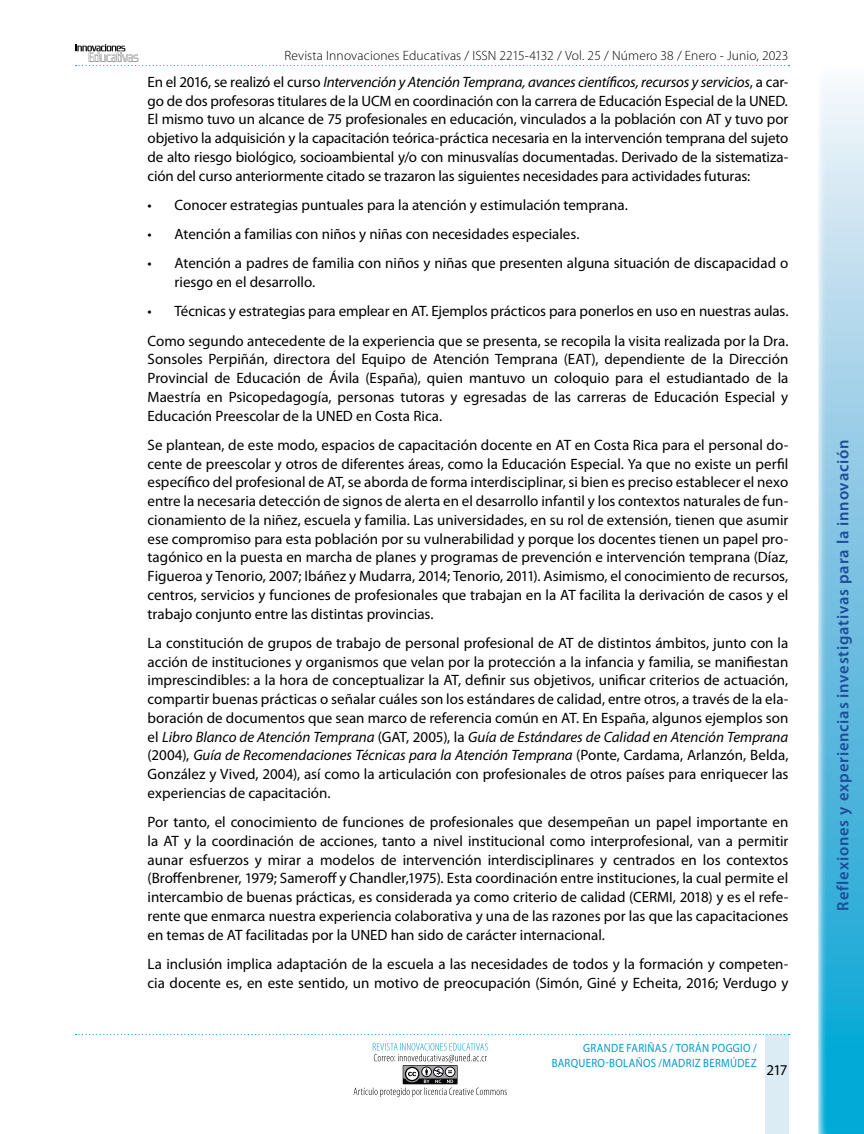
<style>
.page{position:relative;width:864px;height:1134px;background:#fff}
.page>*{position:absolute;margin:0;border:0;box-sizing:border-box;transform-origin:0 0}
.t1{font:600 16.5px "Myriad Pro";letter-spacing:.045em;color:#1d4c99}
.t2{font:15px/18.8px "Myriad Pro";color:#000;text-align:justify}
.t3{font:300 13.5px "Myriad Pro";letter-spacing:.01em;color:#000}
.t4{font:12px/15px "Myriad Pro";letter-spacing:.03em;color:#0098ce;text-align:right;scale:.9 1}
.s1{font-style:italic}
</style>
<div class="page">
<svg style="left:76px;top:44px;width:713px;height:22px"></svg>
<div style="left:765px;top:1034px;width:23px;height:100px;background:#dcecf5"></div>
<svg style="left:76px;top:1034px;width:713px;height:1px"></svg>
<svg style="left:354px;top:1043px;width:153px;height:54px"></svg>
<svg style="left:818px;top:87px;width:46px;height:1047px;background:#7cc8e4"></svg>
<p class="t3" style="left:284px;top:48px;width:506px">Revista Innovaciones Educativas / ISSN 2215-4132 / Vol. 25 / Número 38 / Enero - Junio, 2023</p>
<p class="t2" style="left:148px;top:73px;width:642px">En el 2016, se realizó el curso <span class="s1">Intervención y Atención Temprana, avances científicos, recursos y servicios</span>, a car&shy;go de dos profesoras titulares de la UCM en coordinación con la carrera de Educación Especial de la UNED<span class="s1">.<br></span>El mismo tuvo un alcance de 75 profesionales en educación, vinculados a la población con AT y tuvo por objetivo la adquisición y la capacitación teórica-práctica necesaria en la intervención temprana del sujeto de alto riesgo biológico, socioambiental y/o con minusvalías documentadas. Derivado de la sistematiza&shy;ción del curso anteriormente citado se trazaron las siguientes necesidades para actividades futuras:</p>
<p class="t2" style="left:148px;top:196px;width:482px">• Conocer estrategias puntuales para la atención y estimulación temprana.</p>
<p class="t2" style="left:148px;top:225px;width:433px">• Atención a familias con niños y niñas con necesidades especiales.</p>
<p class="t2" style="left:175px;top:254px;width:615px;text-indent:-27px">• Atención a padres de familia con niños y niñas que presenten alguna situación de discapacidad o riesgo en el desarrollo.</p>
<p class="t2" style="left:148px;top:297px;width:642px;line-height:29.2px">• Técnicas y estrategias para emplear en AT. Ejemplos prácticos para ponerlos en uso en nuestras aulas.<br>Como segundo antecedente de la experiencia que se presenta, se recopila la visita realizada por la Dra.</p>
<p class="t2" style="left:148px;top:350px;width:642px">Sonsoles Perpiñán, directora del Equipo de Atención Temprana (EAT), dependiente de la Dirección Provincial de Educación de Ávila (España), quien mantuvo un coloquio para el estudiantado de la Maestría en Psicopedagogía, personas tutoras y egresadas de las carreras de Educación Especial y Educación Preescolar de la UNED en Costa Rica.</p>
<p class="t2" style="left:148px;top:436px;width:642px">Se plantean, de este modo, espacios de capacitación docente en AT en Costa Rica para el personal do&shy;cente de preescolar y otros de diferentes áreas, como la Educación Especial. Ya que no existe un perfil específico del profesional de AT, se aborda de forma interdisciplinar, si bien es preciso establecer el nexo entre la necesaria detección de signos de alerta en el desarrollo infantil y los contextos naturales de fun&shy;cionamiento de la niñez, escuela y familia. Las universidades, en su rol de extensión, tienen que asumir ese compromiso para esta población por su vulnerabilidad y porque los docentes tienen un papel pro&shy;tagónico en la puesta en marcha de planes y programas de prevención e intervención temprana (Díaz, Figueroa y Tenorio, 2007; Ibáñez y Mudarra, 2014; Tenorio, 2011). Asimismo, el conocimiento de recursos, centros, servicios y funciones de profesionales que trabajan en la AT facilita la derivación de casos y el trabajo conjunto entre las distintas provincias.</p>
<p class="t2" style="left:148px;top:634px;width:642px">La constitución de grupos de trabajo de personal profesional de AT de distintos ámbitos, junto con la acción de instituciones y organismos que velan por la protección a la infancia y familia, se manifiestan imprescindibles: a la hora de conceptualizar la AT, definir sus objetivos, unificar criterios de actuación, compartir buenas prácticas o señalar cuáles son los estándares de calidad, entre otros, a través de la ela&shy;boración de documentos que sean marco de referencia común en AT. En España, algunos ejemplos son el <span class="s1">Libro Blanco de Atención Temprana</span> (GAT, 2005), la <span class="s1">Guía de Estándares de Calidad en Atención Temprana </span>(2004), <span class="s1">Guía de Recomendaciones Técnicas para la Atención Temprana</span> (Ponte, Cardama, Arlanzón, Belda, González y Vived, 2004), así como la articulación con profesionales de otros países para enriquecer las experiencias de capacitación.</p>
<p class="t2" style="left:148px;top:813px;width:642px">Por tanto, el conocimiento de funciones de profesionales que desempeñan un papel importante en la AT y la coordinación de acciones, tanto a nivel institucional como interprofesional, van a permitir aunar esfuerzos y mirar a modelos de intervención interdisciplinares y centrados en los contextos (Broffenbrener, 1979; Sameroff y Chandler,1975). Esta coordinación entre instituciones, la cual permite el intercambio de buenas prácticas, es considerada ya como criterio de calidad (CERMI, 2018) y es el refe&shy;rente que enmarca nuestra experiencia colaborativa y una de las razones por las que las capacitaciones en temas de AT facilitadas por la UNED han sido de carácter internacional.</p>
<p class="t2" style="left:148px;top:955px;width:642px">La inclusión implica adaptación de la escuela a las necesidades de todos y la formación y competen&shy;cia docente es, en este sentido, un motivo de preocupación (Simón, Giné y Echeita, 2016; Verdugo y</p>
<p class="t4" style="left:552px;top:1040px;width:229px">GRANDE FARIÑAS / TORÁN POGGIO /<br>BARQUERO-BOLAÑOS /MADRIZ BERMÚDEZ</p>
<p class="t2" style="left:766px;top:1060px;width:23px">217</p>
<p class="t1" style="left:834px;top:911px;width:473px;rotate:-90deg">Reflexiones y experiencias investigativas para la innovación</p>
</div>
